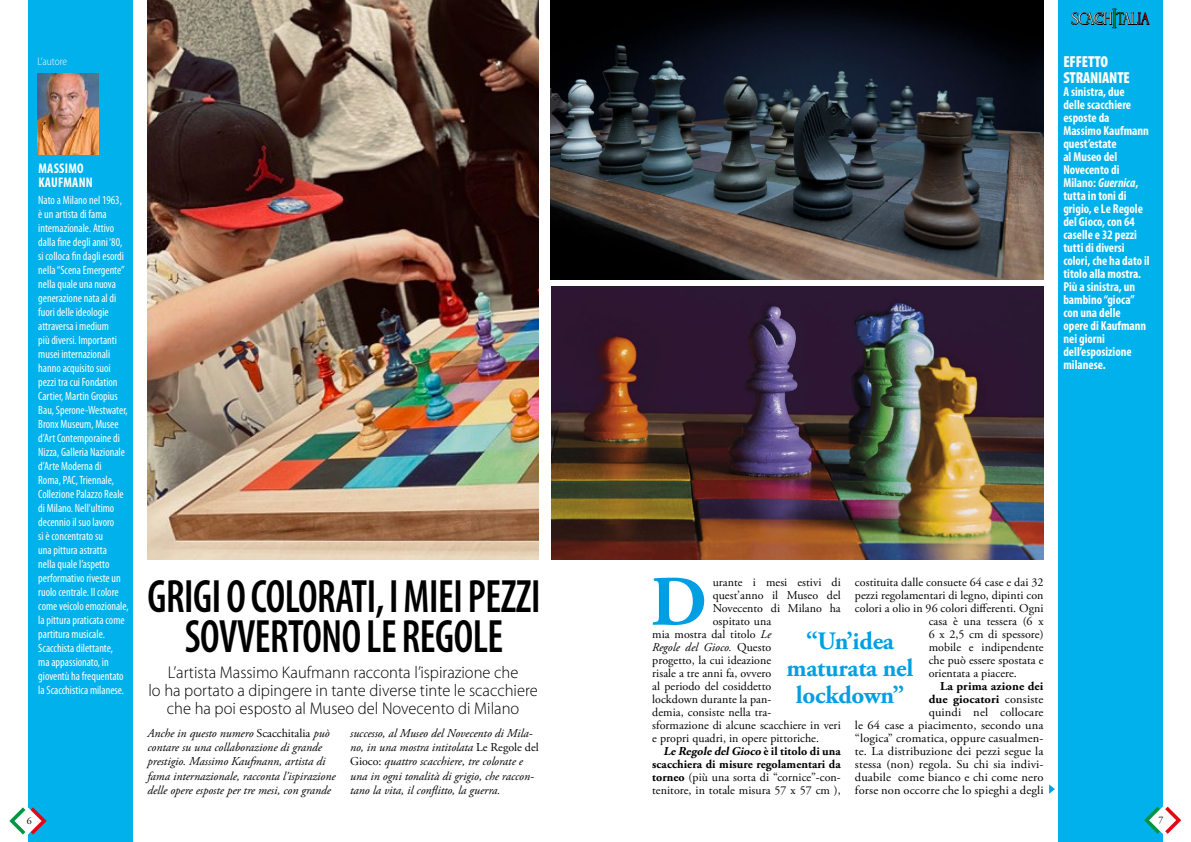
<style>
.page{position:relative;width:1191px;height:842px;background:#fff}
.page>*{position:absolute;margin:0;border:0;box-sizing:border-box;transform-origin:0 0}
.t1{font:700 70.8px "Adobe Garamond Pro";color:#009fe3}
.t2{font:600 condensed 47px/40px "Myriad Pro";letter-spacing:-.01em;color:#000;text-align:center;scale:.89 1}
.t3{font:700 25px/27px "Adobe Garamond Pro";letter-spacing:-.01em;color:#009fe3;text-align:center}
.t4{font:300 17px/18px "Myriad Pro";color:#000;text-align:center}
.t5{font:16.4px "NEVOCLARA";color:#fff}
.t6{font:900 condensed 16px/16px "Myriad Pro";letter-spacing:-.01em;color:#fff;scale:.96 1}
.t7{font:700 condensed 14px/13.8px "Myriad Pro";letter-spacing:.02em;color:#fff;scale:.96 1}
.t8{font:700 condensed 13px/13px "Myriad Pro";color:#fff;scale:.96 1}
.t9{font:condensed 12px/14px "Myriad Pro";color:#fff;scale:.96 1}
.t10{font:12px "Adobe Garamond Pro";letter-spacing:.005em;color:#000}
.t11{font:italic 12px/14.4px "Adobe Garamond Pro";color:#000}
.t12{font:12px/13px "Adobe Garamond Pro";letter-spacing:.005em;color:#000;text-align:right;scale:1.04 1}
.t13{font:700 12px "Adobe Garamond Pro";letter-spacing:.005em;color:#000}
.t14{font:italic 700 12px "Adobe Garamond Pro";color:#000}
.t15{font:300 semi-condensed 11px "Myriad Pro";color:#fff;scale:.96 1}
.t16{font:10px "Adobe Garamond Pro";color:#000}
.s1{font-size:26.7px;color:#009641}
.s2{font-size:19.6px;color:#009641}
.s3{font-size:19.6px}
.s4{font-size:19.6px;color:#e30613}
.s5{font-style:italic}
.s6{font-weight:700}
.s7{font-style:normal}
</style>
<div class="page">
<div style="left:28px;top:0;width:105px;height:842px;background:#00b1eb"></div>
<svg style="left:9px;top:807px;width:38px;height:27px"></svg>
<div style="left:1057px;top:0;width:105px;height:842px;background:#00b1eb"></div>
<img style="left:147px;top:1px;width:392px;height:559px">
<svg style="left:1144px;top:807px;width:37px;height:27px"></svg>
<svg style="left:1049px;top:784px;width:5px;height:10px"></svg>
<img style="left:38px;top:73px;width:61px;height:81px">
<img style="left:550px;top:0;width:493px;height:280px">
<svg style="left:1071px;top:8px;width:79px;height:21px"></svg>
<img style="left:551px;top:287px;width:492px;height:273px">
<h3 class="t5" style="left:1071px;top:10px;width:79px">SCACCH<span class="s1">I</span><span class="s2">t</span><span class="s3">al</span><span class="s4">ia</span></h3>
<h3 class="t5" style="left:1092px;top:10px;width:12px">C</h3>
<p class="t15" style="left:38px;top:55px;width:32px">L’autore</p>
<h3 class="t6" style="left:1063px;top:53px;width:71px">EFFETTO<br>STRANIANTE</h3>
<p class="t8" style="left:1063px;top:85px;width:91px">A sinistra, due<br>delle scacchiere esposte da<br>Massimo Kaufmann quest’estate<br>al Museo del<br>Novecento di<br>Milano: <span class="s5">Guernica</span>, tutta in toni di grigio, e Le Regole del Gioco, con 64 caselle e 32 pezzi tutti di diversi colori, che ha dato il titolo alla mostra.<br>Più a sinistra, un bambino “gioca” con una delle<br>opere di Kaufmann nei giorni dell’esposizione milanese.</p>
<p class="t7" style="left:38px;top:161px;width:58px">MASSIMO<br>KAUFMANN</p>
<p class="t9" style="left:38px;top:193px;width:96px">Nato a Milano nel 1963, è un artista di fama internazionale. Attivo dalla fine degli anni ‘80, si colloca fin dagli esordi nella “Scena Emergente” nella quale una nuova generazione nata al di fuori delle ideologie attraversa i medium<br>più diversi. Importanti musei internazionali hanno acquisito suoi pezzi tra cui Fondation<br>Cartier, Martin Gropius<br>Bau, Sperone-Westwater,<br>Bronx Museum, Musee d’Art Contemporaine di<br>Nizza, Galleria Nazionale d’Arte Moderna di<br>Roma, PAC, Triennale,<br>Collezione Palazzo Reale di Milano. Nell’ultimo decennio il suo lavoro<br>si è concentrato su<br>una pittura astratta<br>nella quale l’aspetto performativo riveste un ruolo centrale. Il colore come veicolo emozionale, la pittura praticata come partitura musicale.<br>Scacchista dilettante,<br>ma appassionato, in gioventù ha frequentato la Scacchistica milanese.</p>
<p class="t10" style="left:855px;top:575px;width:190px">costituita dalle consuete 64 case e dai 32</p>
<p class="t10" style="left:855px;top:588px;width:190px">pezzi regolamentari di legno, dipinti con</p>
<p class="t10" style="left:855px;top:601px;width:190px">colori a olio in 96 colori differenti. Ogni</p>
<p class="t10" style="left:928px;top:614px;width:116px">casa è una tessera (6 x</p>
<p class="t10" style="left:928px;top:627px;width:116px">6 x 2,5 cm di spessore)</p>
<p class="t10" style="left:928px;top:640px;width:116px">mobile e indipendente</p>
<p class="t10" style="left:928px;top:653px;width:116px">che può essere spostata e</p>
<p class="t10" style="left:928px;top:666px;width:90px">orientata a piacere.</p>
<p class="t12" style="left:855px;top:680px;width:183px"><span class="s6">La prima azione dei<br>due giocatori</span> consiste<br>quindi nel collocare<br>le 64 case a piacimento, secondo una “logica” cromatica, oppure casualmen&shy;te. La distribuzione dei pezzi segue la stessa (non) regola. Su chi sia indivi&shy;duabile come bianco e chi come nero forse non occorre che lo spieghi a degli</p>
<h1 class="t1" style="left:651px;top:561px;width:58px">D</h1>
<p class="t10" style="left:712px;top:575px;width:130px">urante i mesi estivi di</p>
<h2 class="t2" style="left:147px;top:577px;width:443px">GRIGI O COLORATI, I MIEI PEZZI<br>SOVVERTONO LE REGOLE</h2>
<p class="t10" style="left:712px;top:588px;width:130px">quest’anno il Museo del</p>
<p class="t10" style="left:712px;top:601px;width:130px">Novecento di Milano ha</p>
<p class="t10" style="left:712px;top:614px;width:60px">ospitato una</p>
<p class="t10" style="left:652px;top:627px;width:121px">mia mostra dal titolo <span class="s5">Le</span></p>
<p class="t11" style="left:652px;top:640px;width:121px">Regole del Gioco. <span class="s7">Questo</span></p>
<p class="t10" style="left:652px;top:653px;width:121px">progetto, la cui ideazione</p>
<p class="t10" style="left:652px;top:666px;width:121px">risale a tre anni fa, ovvero</p>
<p class="t10" style="left:652px;top:679px;width:121px">al periodo del cosiddetto</p>
<p class="t10" style="left:652px;top:692px;width:121px">lockdown durante la pan-</p>
<p class="t10" style="left:652px;top:705px;width:121px">demia, consiste nella tra-</p>
<p class="t10" style="left:652px;top:718px;width:190px">sformazione di alcune scacchiere in veri</p>
<p class="t10" style="left:652px;top:730px;width:168px">e propri quadri, in opere pittoriche.</p>
<p class="t14" style="left:663px;top:744px;width:179px">Le Regole delGioco <span class="s7">è i l t i t o l o d i u n a</span></p>
<p class="t13" style="left:652px;top:757px;width:190px">scacchiera di misure regolamentari da</p>
<p class="t10" style="left:652px;top:770px;width:190px"><span class="s6">torneo</span> (più una sorta di “cornice”-con-</p>
<p class="t10" style="left:652px;top:783px;width:190px">tenitore, in totale misura 57 x 57 cm ),</p>
<h3 class="t3" style="left:786px;top:628px;width:128px">“Un’idea maturata nel lockdown”</h3>
<h3 class="t4" style="left:148px;top:664px;width:391px">L’artista Massimo Kaufmann racconta l’ispirazione che<br>lo ha portato a dipingere in tante diverse tinte le scacchiere che ha poi esposto al Museo del Novecento di Milano</h3>
<p class="t11" style="left:147px;top:726px;width:190px">Anche in questo numero <span class="s7">Scacchitalia</span> può contare su una collaborazione di grande prestigio. Massimo Kaufmann, artista di fama internazionale, racconta l’ispirazione delle opere esposte per tre mesi, con grande</p>
<p class="t11" style="left:350px;top:726px;width:190px">successo, al Museo del Novecento di Mila&shy;no, in una mostra intitolata <span class="s7">Le Regole del Gioco:</span> quattro scacchiere, tre colorate e una in ogni tonalità di grigio, che raccon&shy;tano la vita, il conflitto, la guerra.</p>
<p class="t16" style="left:27px;top:814px;width:6px">6</p>
<p class="t16" style="left:1158px;top:814px;width:6px">7</p>
</div>
